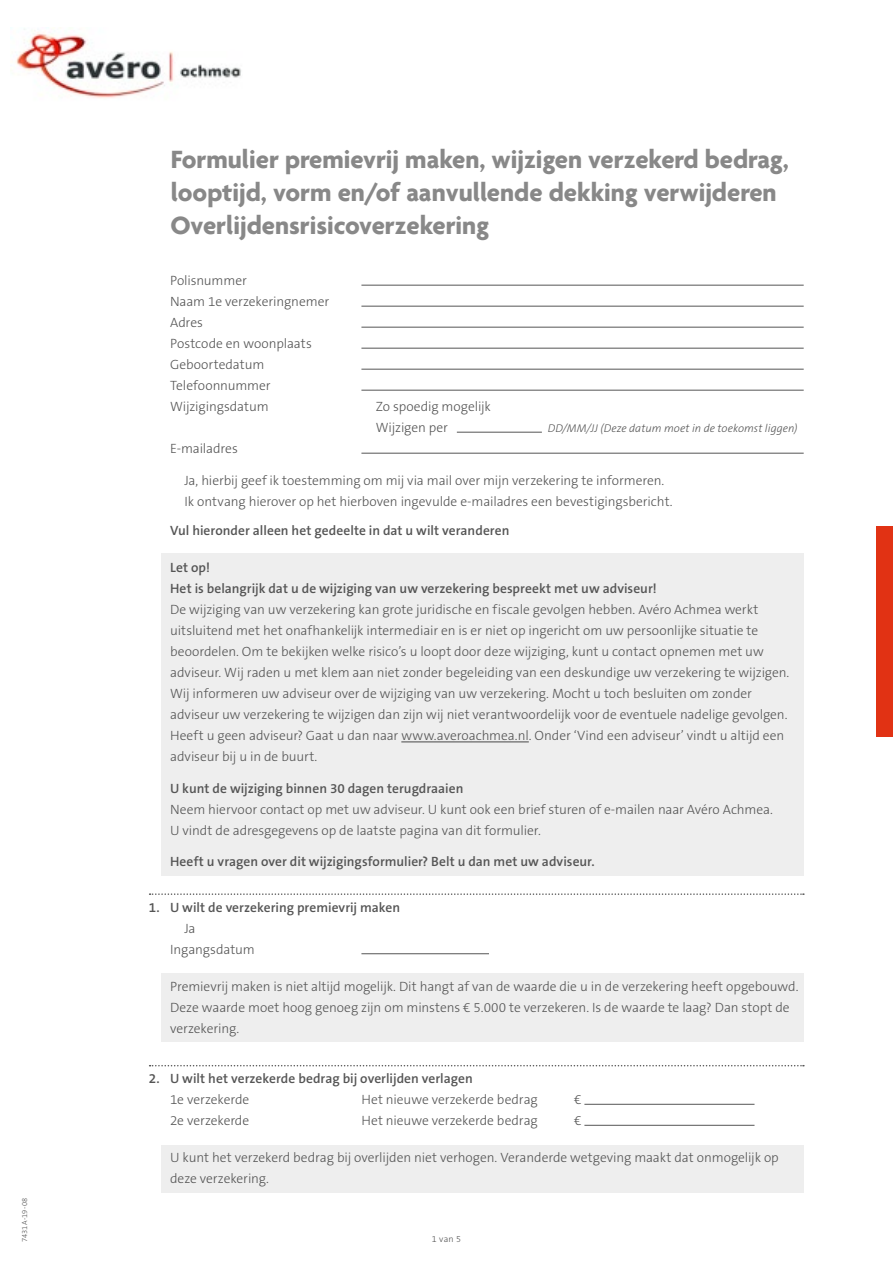
<style>
.page{position:relative;width:893px;height:1263px;background:#fff}
.page>*{position:absolute;margin:0;border:0;box-sizing:border-box;transform-origin:0 0}
.t1{font:700 27px/33px "Agenda";color:#888}
.t2{font:300 13.5px/21px "The Sans B3";letter-spacing:-.005em;color:#555}
.t3{font:600 13.5px/21px "The Sans B6";color:#555}
.t4{font:italic 300 11.25px "The Sans B3";letter-spacing:.005em;color:#555}
.t5{font:300 9px "The Sans B3";color:#555}
.t6{font:300 7.5px "The Sans B3";letter-spacing:.015em;color:#555}
</style>
<div class="page">
<div style="left:876px;top:526px;width:17px;height:211px;background:#e13214"></div>
<div style="left:162px;top:553px;width:642px;height:28px;background:#eee"></div>
<div style="left:162px;top:574px;width:642px;height:28px;background:#eee"></div>
<div style="left:162px;top:597px;width:642px;height:26px;background:#eee"></div>
<div style="left:162px;top:618px;width:642px;height:26px;background:#eee"></div>
<div style="left:162px;top:639px;width:642px;height:89px;background:#eee"></div>
<div style="left:162px;top:723px;width:642px;height:47px;background:#eee"></div>
<hr style="left:401px;top:742px;width:128px;height:1px;background:#484848">
<div style="left:162px;top:753px;width:642px;height:28px;background:#eee"></div>
<div style="left:162px;top:774px;width:642px;height:28px;background:#eee"></div>
<div style="left:162px;top:797px;width:642px;height:47px;background:#eee"></div>
<div style="left:162px;top:826px;width:642px;height:28px;background:#eee"></div>
<div style="left:162px;top:847px;width:642px;height:28px;background:#eee"></div>
<svg style="left:150px;top:893px;width:654px;height:2px"></svg>
<div style="left:162px;top:974px;width:642px;height:68px;background:#eee"></div>
<svg style="left:150px;top:1065px;width:654px;height:1px"></svg>
<div style="left:162px;top:1145px;width:642px;height:47px;background:#eee"></div>
<hr style="left:361px;top:285px;width:443px;height:1px;background:#555">
<hr style="left:361px;top:306px;width:443px;height:1px;background:#555">
<hr style="left:361px;top:327px;width:443px;height:1px;background:#555">
<hr style="left:361px;top:348px;width:443px;height:1px;background:#555">
<hr style="left:361px;top:369px;width:443px;height:1px;background:#555">
<hr style="left:361px;top:390px;width:443px;height:1px;background:#555">
<hr style="left:457px;top:432px;width:85px;height:1px;background:#555">
<hr style="left:361px;top:453px;width:443px;height:1px;background:#555">
<hr style="left:361px;top:953px;width:128px;height:1px;background:#555">
<hr style="left:584px;top:1104px;width:170px;height:1px;background:#555">
<hr style="left:584px;top:1125px;width:170px;height:1px;background:#555">
<img style="left:15px;top:29px;width:226px;height:69px">
<p class="t6" style="left:21px;top:1242px;width:45px;rotate:-90deg">7431A-19-08</p>
<h1 class="t1" style="left:170px;top:145px;width:620px">Formulier premievrij maken, wijzigen verzekerd bedrag, looptijd, vorm en/of aanvullende dekking verwijderen<br>Overlijdensrisicoverzekering</h1>
<p class="t2" style="left:170px;top:271px;width:161px">Polisnummer<br>Naam 1e verzekeringnemer<br>Adres<br>Postcode en woonplaats<br>Geboortedatum<br>Telefoonnummer<br>Wijzigingsdatum</p>
<p class="t2" style="left:376px;top:397px;width:117px">Zo spoedig mogelijk<br>Wijzigen per</p>
<p class="t4" style="left:548px;top:423px;width:251px">DD/MM/JJ (Deze datum moet in de toekomst liggen)</p>
<p class="t2" style="left:170px;top:439px;width:69px">E-mailadres</p>
<p class="t2" style="left:184px;top:471px;width:490px">Ja, hierbij geef ik toestemming om mij via mail over mijn verzekering te informeren.<br>Ik ontvang hierover op het hierboven ingevulde e-mailadres een bevestigingsbericht.</p>
<p class="t3" style="left:170px;top:521px;width:341px">Vul hieronder alleen het gedeelte in dat u wilt veranderen</p>
<p class="t3" style="left:170px;top:558px;width:488px">Let op!<br>Het is belangrijk dat u de wijziging van uw verzekering bespreekt met uw adviseur!</p>
<p class="t2" style="left:170px;top:600px;width:621px">De wijziging van uw verzekering kan grote juridische en fiscale gevolgen hebben. Avéro Achmea werkt uitsluitend met het onafhankelijk intermediair en is er niet op ingericht om uw persoonlijke situatie te beoordelen. Om te bekijken welke risico’s u loopt door deze wijziging, kunt u contact opnemen met uw adviseur. Wij raden u met klem aan niet zonder begeleiding van een deskundige uw verzekering te wijzigen.<br>Wij informeren uw adviseur over de wijziging van uw verzekering. Mocht u toch besluiten om zonder adviseur uw verzekering te wijzigen dan zijn wij niet verantwoordelijk voor de eventuele nadelige gevolgen.<br>Heeft u geen adviseur? Gaat u dan naar www.averoachmea.nl. Onder ‘Vind een adviseur’ vindt u altijd een adviseur bij u in de buurt.</p>
<p class="t3" style="left:170px;top:779px;width:295px">U kunt de wijziging binnen 30 dagen terugdraaien</p>
<p class="t2" style="left:170px;top:800px;width:604px">Neem hiervoor contact op met uw adviseur. U kunt ook een brief sturen of e-mailen naar Avéro Achmea.<br>U vindt de adresgegevens op de laatste pagina van dit formulier.</p>
<p class="t3" style="left:170px;top:852px;width:426px">Heeft u vragen over dit wijzigingsformulier? Belt u dan met uw adviseur.</p>
<p class="t3" style="left:149px;top:898px;width:253px">1. U wilt de verzekering premievrij maken</p>
<p class="t2" style="left:170px;top:919px;width:86px;text-indent:14px">Ja<br>Ingangsdatum</p>
<p class="t2" style="left:170px;top:977px;width:630px">Premievrij maken is niet altijd mogelijk. Dit hangt af van de waarde die u in de verzekering heeft opgebouwd.<br>Deze waarde moet hoog genoeg zijn om minstens € 5.000 te verzekeren. Is de waarde te laag? Dan stopt de verzekering.</p>
<p class="t3" style="left:149px;top:1069px;width:325px">2. U wilt het verzekerde bedrag bij overlijden verlagen</p>
<p class="t2" style="left:170px;top:1090px;width:81px">1e verzekerde</p>
<p class="t2" style="left:361px;top:1090px;width:178px">Het nieuwe verzekerde bedrag</p>
<p class="t2" style="left:574px;top:1090px;width:9px">€</p>
<p class="t2" style="left:170px;top:1111px;width:81px">2e verzekerde</p>
<p class="t2" style="left:361px;top:1111px;width:178px">Het nieuwe verzekerde bedrag</p>
<p class="t2" style="left:574px;top:1111px;width:9px">€</p>
<p class="t2" style="left:170px;top:1148px;width:610px">U kunt het verzekerd bedrag bij overlijden niet verhogen. Veranderde wetgeving maakt dat onmogelijk op deze verzekering.</p>
<p class="t5" style="left:432px;top:1234px;width:31px">1 van 5</p>
</div>
